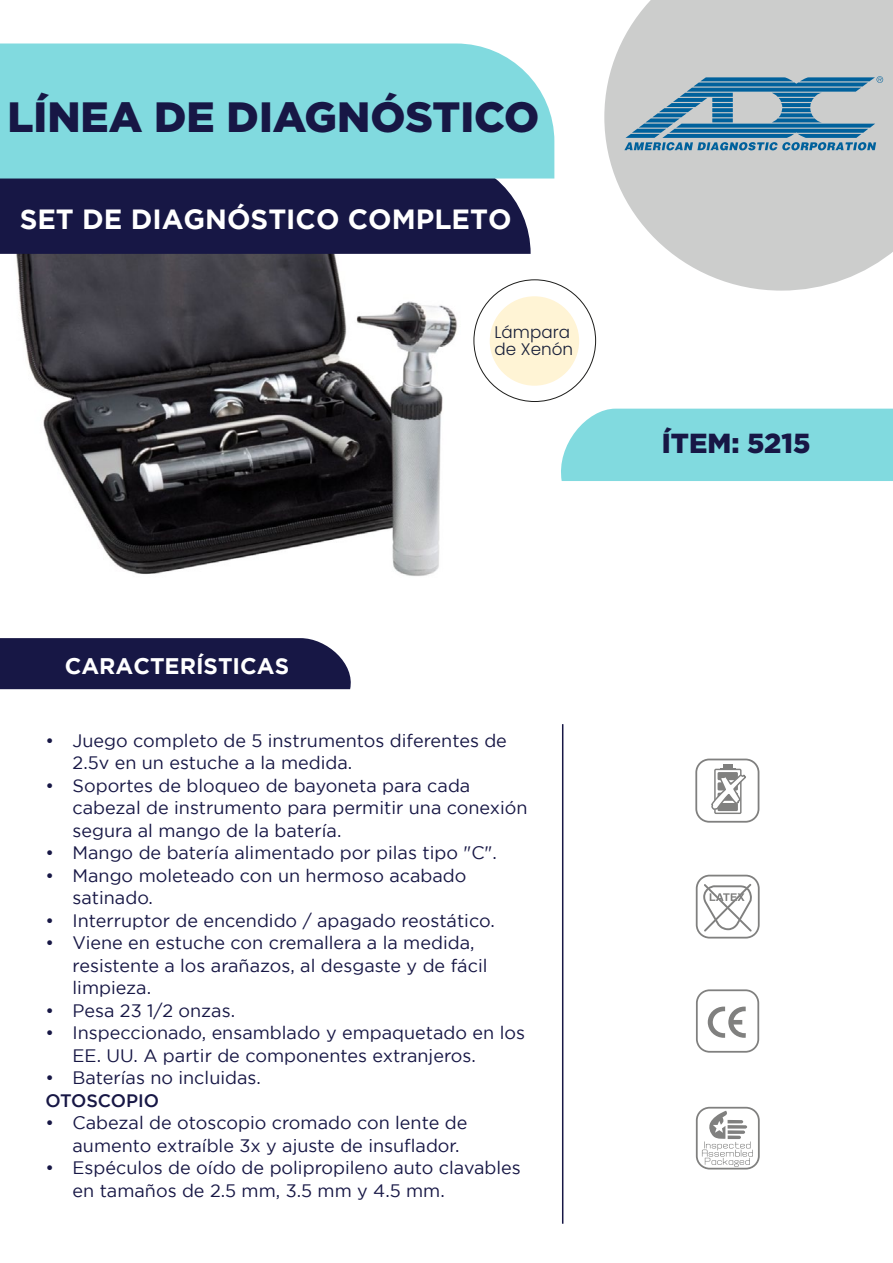
<style>
.page{position:relative;width:893px;height:1263px;background:#fff}
.page>*{position:absolute;margin:0;border:0;box-sizing:border-box;transform-origin:0 0}
.t1{font:900 42.3px "Gotham";color:#171745}
.t2{font:700 27.75px "Gotham";color:#fff}
.t3{font:900 27.6px "Gotham";color:#171745}
.t4{font:700 22.5px "Gotham";color:#fff}
.t5{font:18px/22.5px "Gotham";color:#171745}
.t6{font:500 18px "Gotham";color:#171745}
.t7{font:300 16.8px/16.8px "Poppins";color:#181f39}
</style>
<div class="page">
<svg style="left:604px;top:0;width:289px;height:291px;fill:#cccdcc"></svg>
<div style="left:561px;top:409px;width:332px;height:72px;background:#81dadf"></div>
<div style="left:0;top:638px;width:351px;height:51px;background:#171745"></div>
<hr style="left:562px;top:724px;width:1px;height:500px;background:#171745">
<svg style="left:624px;top:76px;width:259px;height:74px;background:#79a1b8"></svg>
<svg style="left:696px;top:1107px;width:64px;height:62px"></svg>
<svg style="left:696px;top:989px;width:63px;height:64px"></svg>
<div style="left:490px;top:296px;width:89px;height:90px;background:#fff4d5;border-radius:50%"></div>
<svg style="left:696px;top:875px;width:64px;height:63px"></svg>
<svg style="left:695px;top:759px;width:64px;height:64px"></svg>
<img style="left:16px;top:254px;width:441px;height:322px">
<div style="left:0;top:179px;width:531px;height:75px;background:#171745"></div>
<div style="left:0;top:44px;width:554px;height:135px;background:#81dadf"></div>
<h1 class="t1" style="left:7px;top:93px;width:534px">LÍNEA DE DIAGNÓSTICO</h1>
<h2 class="t2" style="left:20px;top:203px;width:493px">SET DE DIAGNÓSTICO COMPLETO</h2>
<p class="t4" style="left:65px;top:653px;width:226px">CARACTERÍSTICAS</p>
<p class="t7" style="left:495px;top:324px;width:80px">Lámpara de Xenón</p>
<p class="t5" style="left:73px;top:729px;width:436px;text-indent:-27px">• Juego completo de 5 instrumentos diferentes de<br>2.5v en un estuche a la medida.</p>
<p class="t5" style="left:73px;top:774px;width:456px;text-indent:-27px">• Soportes de bloqueo de bayoneta para cada cabezal de instrumento para permitir una conexión segura al mango de la batería.</p>
<p class="t5" style="left:46px;top:841px;width:453px">• Mango de batería alimentado por pilas tipo "C".</p>
<p class="t5" style="left:73px;top:864px;width:395px;text-indent:-27px">• Mango moleteado con un hermoso acabado satinado.</p>
<p class="t5" style="left:46px;top:909px;width:451px">• Interruptor de encendido / apagado reostático.</p>
<p class="t5" style="left:73px;top:931px;width:416px;text-indent:-27px">• Viene en estuche con cremallera a la medida, resistente a los arañazos, al desgaste y de fácil limpieza.</p>
<p class="t5" style="left:46px;top:999px;width:191px">• Pesa 23 1/2 onzas.</p>
<p class="t5" style="left:73px;top:1021px;width:454px;text-indent:-27px">• Inspeccionado, ensamblado y empaquetado en los<br>EE. UU. A partir de componentes extranjeros.</p>
<p class="t5" style="left:46px;top:1066px;width:217px">• Baterías no incluidas.</p>
<p class="t6" style="left:46px;top:1090px;width:115px">OTOSCOPIO</p>
<p class="t5" style="left:73px;top:1111px;width:396px;text-indent:-27px">• Cabezal de otoscopio cromado con lente de aumento extraíble 3x y ajuste de insuflador.</p>
<p class="t5" style="left:73px;top:1156px;width:450px;text-indent:-27px">• Espéculos de oído de polipropileno auto clavables en tamaños de 2.5 mm, 3.5 mm y 4.5 mm.</p>
<h3 class="t3" style="left:662px;top:428px;width:150px">ÍTEM: 5215</h3>
</div>
